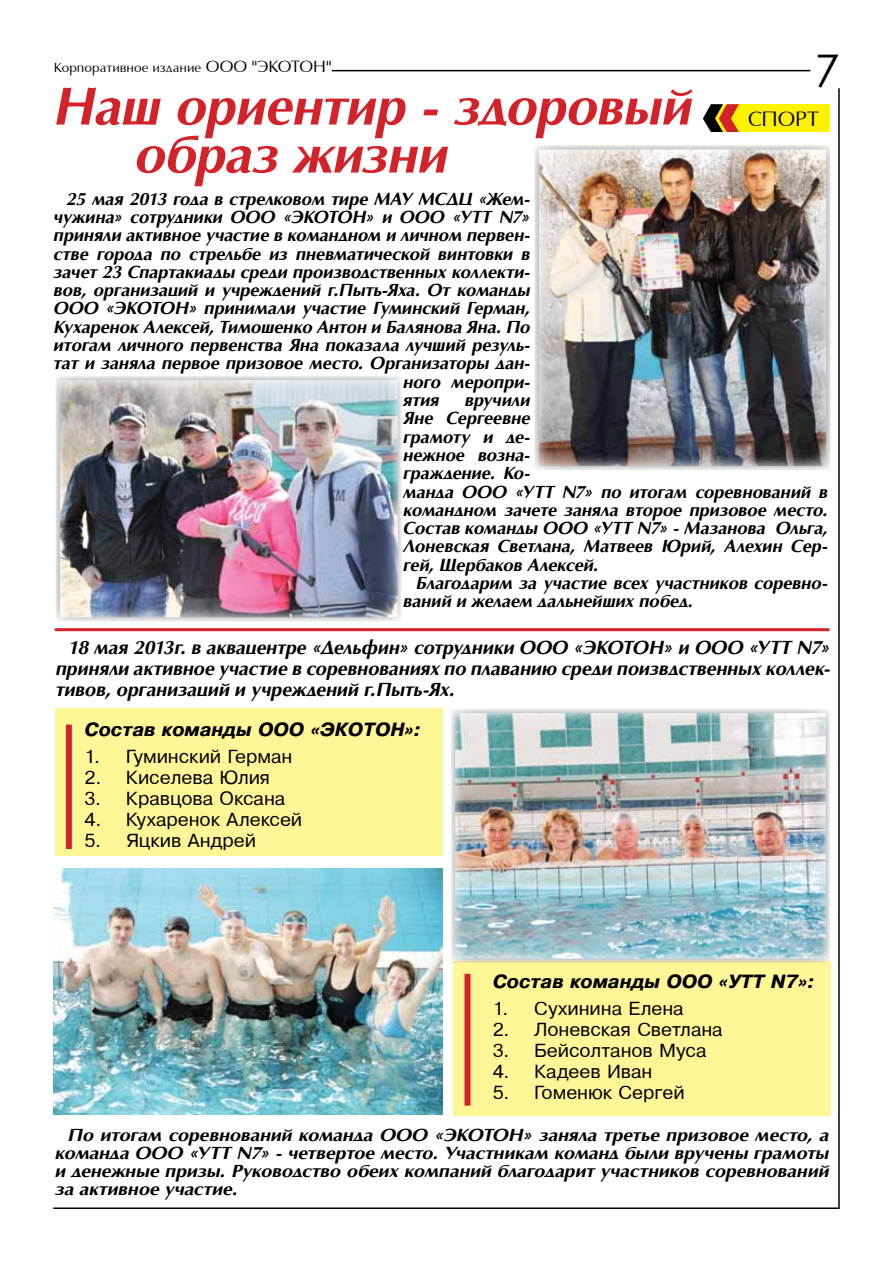
<style>
.page{position:relative;width:893px;height:1263px;background:#fff}
.page>*{position:absolute;margin:0;border:0;box-sizing:border-box;transform-origin:0 0}
.t1{font:italic 700 54px/48px "AG Opus";letter-spacing:-.005em;color:#d2232a}
.t2{font:45px "Century Gothic";color:#000}
.t3{font:21px "AG Opus";letter-spacing:-.005em;color:#000}
.t4{font:italic 700 19.5px/21px "AG Opus";color:#000;text-align:justify}
.t5{font:italic 700 18px/18.3px "AG Opus";color:#000}
.t6{font:italic 700 18px/18px "AG Opus";color:#000;text-align:justify;scale:1.07 1}
.t7{font:18px "Pragmatica";letter-spacing:-.005em;color:#000}
.t8{font:italic 700 18px "Pragmatica";color:#000}
.t9{font:13.5px "AG Opus";letter-spacing:.005em;color:#000}
.s1{font-size:16.5px}
</style>
<div class="page">
<hr style="left:332px;top:70px;width:478px;height:1px;background:#000">
<hr style="left:53px;top:1207px;width:785px;height:2px;background:#000">
<div style="left:726px;top:104px;width:103px;height:28px;background:#fff200"></div>
<svg style="left:703px;top:104px;width:36px;height:28px"></svg>
<hr style="left:55px;top:628px;width:774px;height:3px;background:#d2232a">
<div style="left:55px;top:709px;width:387px;height:147px;background:#fff797"></div>
<div style="left:66px;top:725px;width:6px;height:124px;background:#d2232a"></div>
<hr style="left:838px;top:88px;width:2px;height:1121px;background:#000">
<div style="left:453px;top:961px;width:378px;height:154px;background:#fff797"></div>
<div style="left:464px;top:974px;width:6px;height:132px;background:#d2232a"></div>
<img style="left:539px;top:150px;width:287px;height:316px">
<div style="left:534px;top:145px;width:297px;height:326px;border:4px solid #939598"></div>
<img style="left:60px;top:381px;width:337px;height:236px">
<div style="left:55px;top:376px;width:347px;height:246px;border:4px solid #939598"></div>
<img style="left:456px;top:713px;width:369px;height:245px">
<div style="left:451px;top:708px;width:379px;height:255px;border:4px solid #939598"></div>
<img style="left:53px;top:869px;width:389px;height:246px">
<p class="t9" style="left:54px;top:61px;width:279px">Корпоративное издание <span class="s1">ООО "ЭКОТОН"</span></p>
<h2 class="t2" style="left:815px;top:39px;width:26px">7</h2>
<p class="t3" style="left:748px;top:108px;width:72px">СПОРТ</p>
<h1 class="t1" style="left:136px;top:84px;width:559px;text-indent:-81px">Наш ориентир - здоровый образ жизни</h1>
<p class="t5" style="left:67px;top:190px;width:465px">25 мая 2013 года в стрелковом тире МАУ МСДЦ «Жем-</p>
<p class="t5" style="left:54px;top:208px;width:478px">чужина» сотрудники ООО «ЭКОТОН» и ООО «УТТ N7»</p>
<p class="t5" style="left:54px;top:226px;width:478px">приняли активное участие в командном и личном первен-</p>
<p class="t5" style="left:54px;top:245px;width:478px">стве города по стрельбе из пневматической винтовки в</p>
<p class="t5" style="left:54px;top:263px;width:478px">зачет 23 Спартакиады среди производственных коллекти-</p>
<p class="t5" style="left:54px;top:281px;width:478px">вов, организаций и учреждений г.Пыть-Яха. От команды</p>
<p class="t5" style="left:54px;top:300px;width:478px">ООО «ЭКОТОН» принимали участие Гуминский Герман,</p>
<p class="t5" style="left:54px;top:318px;width:478px">Кухаренок Алексей, Тимошенко Антон и Балянова Яна. По</p>
<p class="t5" style="left:54px;top:336px;width:478px">итогам личного первенства Яна показала лучший резуль-</p>
<p class="t5" style="left:54px;top:355px;width:478px">тат и заняла первое призовое место. Организаторы дан-</p>
<p class="t5" style="left:404px;top:373px;width:128px">ного меропри-</p>
<p class="t5" style="left:404px;top:391px;width:38px">ятия</p>
<p class="t5" style="left:404px;top:391px;width:426px;text-indent:62px">вручили<br>Яне Сергеевне<br>грамоту и де-<br>нежное возна-<br>граждение. Ко-<br>манда ООО «УТТ N7» по итогам соревнований в командном зачете заняла второе призовое место.<br>Состав команды ООО «УТТ N7» - Мазанова Ольга,<br>Лоневская Светлана, Матвеев Юрий, Алехин Сер&shy;гей, Щербаков Алексей.</p>
<p class="t5" style="left:404px;top:574px;width:426px;text-indent:13px">Благодарим за участие всех участников соревно&shy;ваний и желаем дальнейших побед.</p>
<p class="t4" style="left:56px;top:638px;width:776px;text-indent:13px">18 мая 2013г. в аквацентре «Дельфин» сотрудники ООО «ЭКОТОН» и ООО «УТТ N7» приняли активное участие в соревнованиях по плаванию среди поизвдственных коллек&shy;тивов, организаций и учреждений г.Пыть-Ях.</p>
<p class="t8" style="left:85px;top:720px;width:338px">Состав команды ООО «ЭКОТОН»:</p>
<p class="t7" style="left:85px;top:747px;width:209px">1. Гуминский Герман</p>
<p class="t7" style="left:85px;top:768px;width:187px">2. Киселева Юлия</p>
<p class="t7" style="left:85px;top:789px;width:202px">3. Кравцова Оксана</p>
<p class="t7" style="left:85px;top:810px;width:219px">4. Кухаренок Алексей</p>
<p class="t7" style="left:85px;top:831px;width:173px">5. Яцкив Андрей</p>
<p class="t8" style="left:493px;top:971px;width:323px">Состав команды ООО «УТТ N7»:</p>
<p class="t7" style="left:493px;top:998px;width:192px">1. Сухинина Елена</p>
<p class="t7" style="left:493px;top:1019px;width:232px">2. Лоневская Светлана</p>
<p class="t7" style="left:493px;top:1040px;width:215px">3. Бейсолтанов Муса</p>
<p class="t7" style="left:493px;top:1061px;width:161px">4. Кадеев Иван</p>
<p class="t7" style="left:493px;top:1082px;width:193px">5. Гоменюк Сергей</p>
<p class="t6" style="left:55px;top:1126px;width:725px;text-indent:13px">По итогам соревнований команда ООО «ЭКОТОН» заняла третье призовое место, а команда ООО «УТТ N7» - четвертое место. Участникам команд были вручены грамоты и денежные призы. Руководство обеих компаний благодарит участников соревнований за активное участие.</p>
</div>
